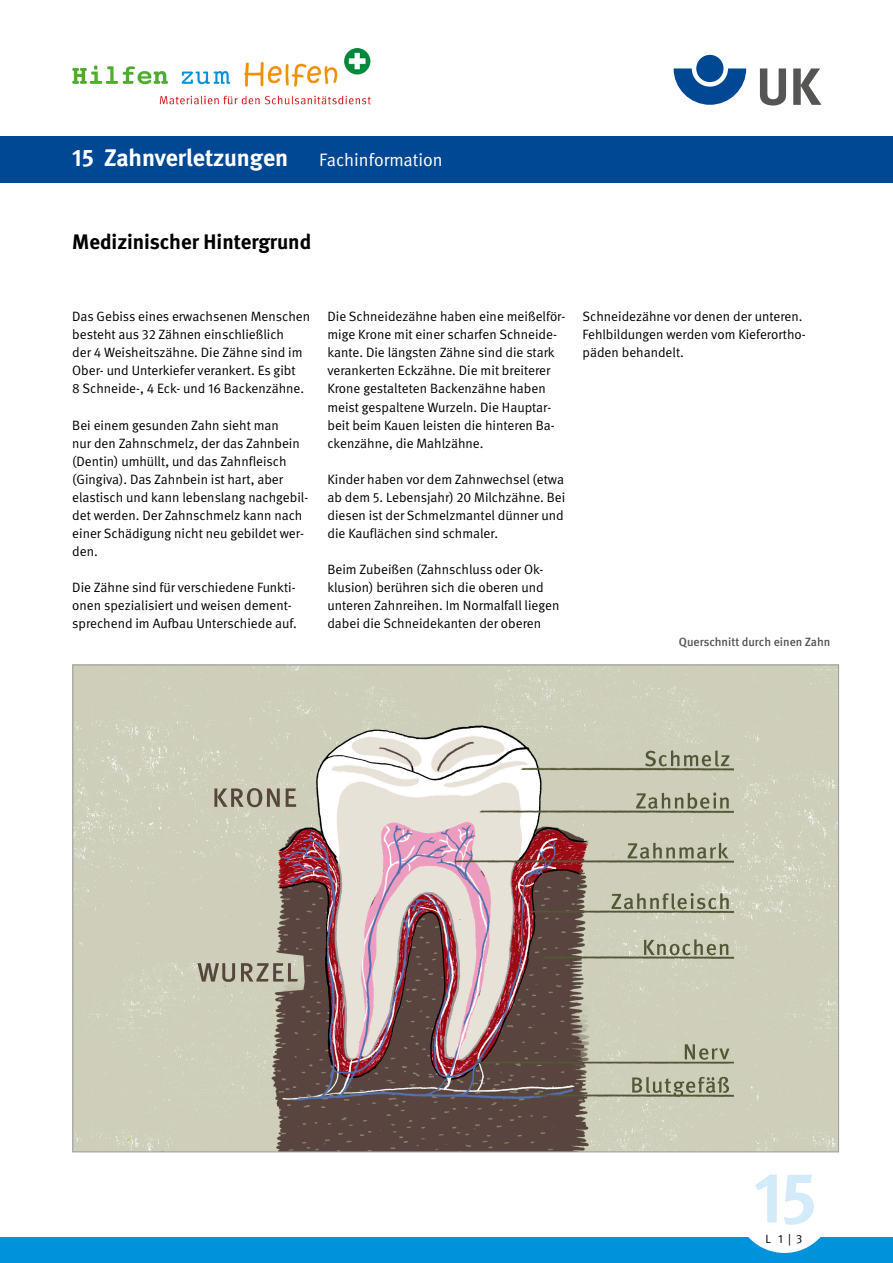
<style>
.page{position:relative;width:893px;height:1263px;background:#fff}
.page>*{position:absolute;margin:0;border:0;box-sizing:border-box;transform-origin:0 0}
.t1{font:700 71.7px "DGUV Meta";color:#d3eaf9}
.t2{font:700 24px "DGUV Meta";color:#fff}
.t3{font:700 21px "DGUV Meta";color:#000}
.t4{font:13.5px/18.1px "DGUV Meta";color:#000}
.t5{font:500 12px "DGUV Meta";color:#555554}
.t6{font:12px "DGUV Meta";color:#000}
.s1{font-weight:400;font-size:18px}
</style>
<div class="page">
<div style="left:0;top:1237px;width:893px;height:26px;background:#0093db"></div>
<div style="left:0;top:136px;width:893px;height:47px;background:#004893"></div>
<div style="left:736px;top:1155px;width:97px;height:98px;background:#fff;border-radius:50%"></div>
<svg style="left:760px;top:68px;width:26px;height:38px"></svg>
<svg style="left:793px;top:68px;width:28px;height:37px"></svg>
<svg style="left:674px;top:68px;width:72px;height:37px"></svg>
<div style="left:696px;top:55px;width:27px;height:27px;background:#004893;border-radius:50%"></div>
<img style="left:72px;top:48px;width:299px;height:57px">
<img style="left:74px;top:666px;width:763px;height:484px">
<h2 class="t2" style="left:72px;top:144px;width:372px">15 Zahnverletzungen <span class="s1">Fachinformation</span></h2>
<h3 class="t3" style="left:72px;top:229px;width:240px">Medizinischer Hintergrund</h3>
<p class="t4" style="left:72px;top:308px;width:239px">Das Gebiss eines erwachsenen Menschen besteht aus 32 Zähnen einschließlich<br>der 4 Weisheitszähne. Die Zähne sind im Ober- und Unterkiefer verankert. Es gibt<br>8 Schneide-, 4 Eck- und 16 Backenzähne.</p>
<p class="t4" style="left:72px;top:416px;width:237px">Bei einem gesunden Zahn sieht man<br>nur den Zahnschmelz, der das Zahnbein (Dentin) umhüllt, und das Zahnfleisch (Gingiva). Das Zahnbein ist hart, aber elastisch und kann lebenslang nachgebil&shy;det werden. Der Zahnschmelz kann nach einer Schädigung nicht neu gebildet wer&shy;den.</p>
<p class="t4" style="left:72px;top:579px;width:226px">Die Zähne sind für verschiedene Funkti&shy;onen spezialisiert und weisen dement&shy;sprechend im Aufbau Unterschiede auf.</p>
<p class="t4" style="left:327px;top:308px;width:239px">Die Schneidezähne haben eine meißelför&shy;mige Krone mit einer scharfen Schneide&shy;kante. Die längsten Zähne sind die stark verankerten Eckzähne. Die mit breiterer Krone gestalteten Backenzähne haben meist gespaltene Wurzeln. Die Hauptar&shy;beit beim Kauen leisten die hinteren Ba&shy;ckenzähne, die Mahlzähne.</p>
<p class="t4" style="left:327px;top:470px;width:239px">Kinder haben vor dem Zahnwechsel (etwa ab dem 5. Lebensjahr) 20 Milchzähne. Bei diesen ist der Schmelzmantel dünner und die Kauflächen sind schmaler.</p>
<p class="t4" style="left:327px;top:561px;width:234px">Beim Zubeißen (Zahnschluss oder Ok&shy;klusion) berühren sich die oberen und unteren Zahnreihen. Im Normalfall liegen dabei die Schneidekanten der oberen</p>
<p class="t4" style="left:583px;top:308px;width:225px">Schneidezähne vor denen der unteren.<br>Fehlbildungen werden vom Kieferortho&shy;päden behandelt.</p>
<p class="t5" style="left:679px;top:635px;width:153px">Querschnitt durch einen Zahn</p>
<h1 class="t1" style="left:754px;top:1155px;width:64px">15</h1>
<p class="t6" style="left:765px;top:1232px;width:39px">L 1 | 3</p>
</div>
